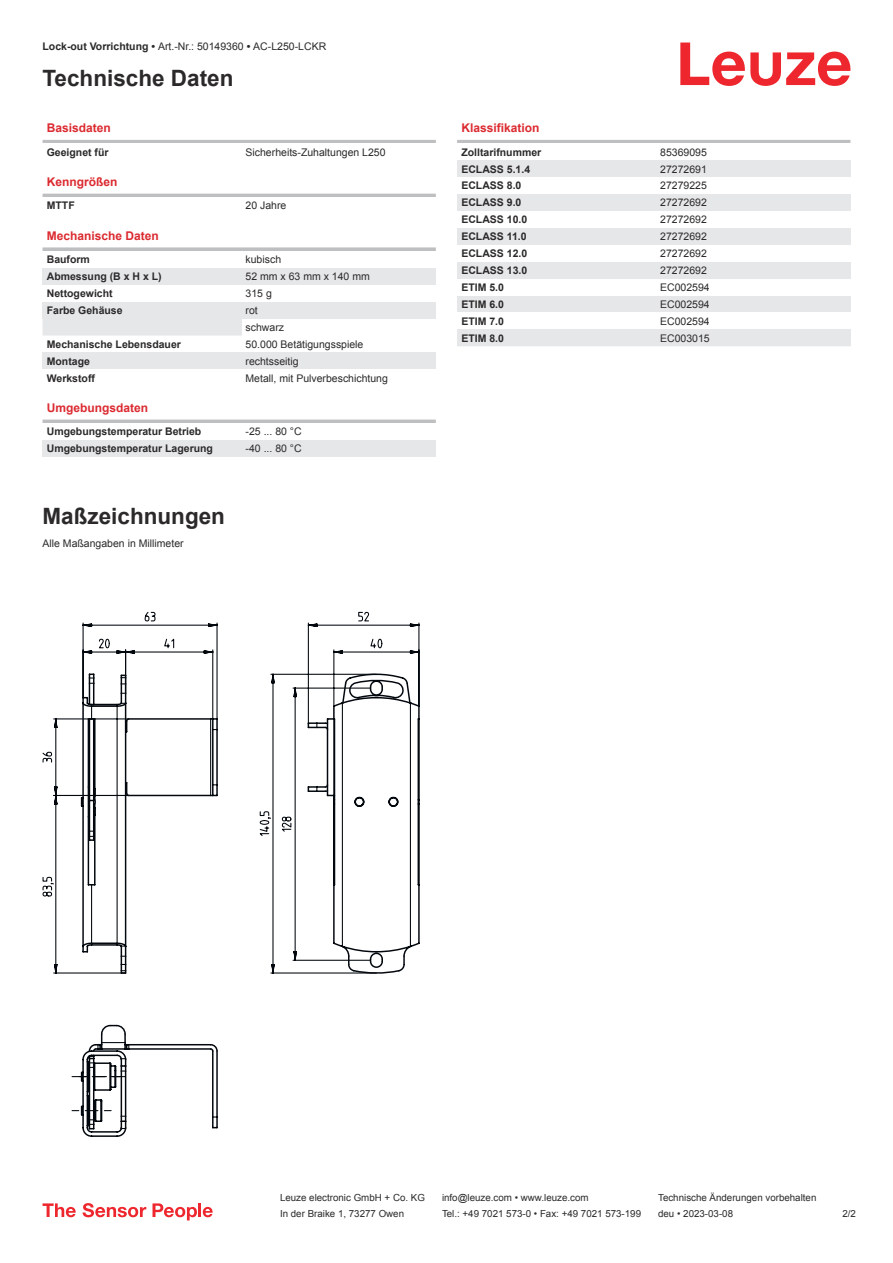
<style>
.page{position:relative;width:893px;height:1263px;background:#fff}
.page>*{position:absolute;margin:0;border:0;box-sizing:border-box;transform-origin:0 0}
.t1{font:700 22.5px "Arial";color:#2b292a}
.t2{font:700 12px "Arial";color:#db2a30}
.t3{font:10.5px/17px "Arial";color:#2b292a}
.t4{font:700 10.5px "Arial";color:#2b292a}
.t5{font:9.75px "Arial";color:#2b292a}
.s1{font-weight:700}
</style>
<div class="page">
<svg style="left:680px;top:43px;width:170px;height:43px"></svg>
<div style="left:43px;top:319px;width:199px;height:17px;background:#e6e7e9"></div>
<hr style="left:43px;top:140px;width:393px;height:3px;background:#bdbfc1">
<hr style="left:43px;top:194px;width:393px;height:3px;background:#bdbfc1">
<svg style="left:43px;top:247px;width:393px;height:4px;background:#c4c6c7"></svg>
<div style="left:43px;top:268px;width:199px;height:17px;background:#e6e7e9"></div>
<div style="left:242px;top:268px;width:194px;height:17px;background:#e6e7e9"></div>
<div style="left:43px;top:302px;width:199px;height:17px;background:#e6e7e9"></div>
<div style="left:242px;top:302px;width:194px;height:17px;background:#e6e7e9"></div>
<div style="left:43px;top:352px;width:199px;height:17px;background:#e6e7e9"></div>
<div style="left:242px;top:352px;width:194px;height:17px;background:#e6e7e9"></div>
<hr style="left:43px;top:420px;width:393px;height:3px;background:#bdbfc1">
<div style="left:43px;top:440px;width:199px;height:17px;background:#e6e7e9"></div>
<div style="left:242px;top:440px;width:194px;height:17px;background:#e6e7e9"></div>
<hr style="left:457px;top:140px;width:393px;height:3px;background:#bdbfc1">
<div style="left:457px;top:160px;width:200px;height:17px;background:#e6e7e9"></div>
<div style="left:657px;top:160px;width:193px;height:17px;background:#e6e7e9"></div>
<div style="left:457px;top:194px;width:200px;height:17px;background:#e6e7e9"></div>
<div style="left:657px;top:194px;width:193px;height:17px;background:#e6e7e9"></div>
<div style="left:457px;top:228px;width:200px;height:17px;background:#e6e7e9"></div>
<div style="left:657px;top:228px;width:193px;height:17px;background:#e6e7e9"></div>
<div style="left:457px;top:262px;width:200px;height:17px;background:#e6e7e9"></div>
<div style="left:657px;top:262px;width:193px;height:17px;background:#e6e7e9"></div>
<div style="left:457px;top:296px;width:200px;height:16px;background:#e6e7e9"></div>
<div style="left:657px;top:296px;width:193px;height:16px;background:#e6e7e9"></div>
<div style="left:457px;top:329px;width:200px;height:17px;background:#e6e7e9"></div>
<div style="left:657px;top:329px;width:193px;height:17px;background:#e6e7e9"></div>
<svg style="left:43px;top:1203px;width:33px;height:14px"></svg>
<svg style="left:83px;top:1203px;width:63px;height:14px"></svg>
<svg style="left:153px;top:1203px;width:44px;height:17px"></svg>
<hr style="left:198px;top:1203px;width:3px;height:14px;background:#ed272d">
<svg style="left:203px;top:1207px;width:10px;height:10px"></svg>
<svg style="left:43px;top:612px;width:377px;height:517px"></svg>
<p class="t3" style="left:43px;top:39px;width:285px"><span class="s1">Lock-out Vorrichtung •</span> Art.-Nr.: 50149360 <span class="s1">•</span> AC-L250-LCKR</p>
<h1 class="t1" style="left:43px;top:70px;width:192px">Technische Daten</h1>
<p class="t2" style="left:47px;top:123px;width:66px">Basisdaten</p>
<p class="t4" style="left:47px;top:148px;width:63px">Geeignet für</p>
<p class="t3" style="left:246px;top:144px;width:142px">Sicherheits-Zuhaltungen L250</p>
<p class="t2" style="left:47px;top:177px;width:72px">Kenngrößen</p>
<p class="t4" style="left:47px;top:202px;width:29px">MTTF</p>
<p class="t3" style="left:246px;top:198px;width:42px">20 Jahre</p>
<p class="t2" style="left:47px;top:231px;width:114px">Mechanische Daten</p>
<p class="t4" style="left:47px;top:256px;width:45px">Bauform</p>
<p class="t3" style="left:246px;top:252px;width:37px">kubisch</p>
<p class="t4" style="left:47px;top:272px;width:116px">Abmessung (B x H x L)</p>
<p class="t3" style="left:246px;top:269px;width:126px">52 mm x 63 mm x 140 mm</p>
<p class="t4" style="left:47px;top:289px;width:67px">Nettogewicht</p>
<p class="t3" style="left:246px;top:286px;width:28px">315 g</p>
<p class="t4" style="left:47px;top:306px;width:77px">Farbe Gehäuse</p>
<p class="t3" style="left:246px;top:303px;width:40px">rot schwarz</p>
<p class="t4" style="left:47px;top:340px;width:136px">Mechanische Lebensdauer</p>
<p class="t3" style="left:246px;top:337px;width:119px">50.000 Betätigungsspiele</p>
<p class="t4" style="left:47px;top:357px;width:45px">Montage</p>
<p class="t3" style="left:246px;top:353px;width:55px">rechtsseitig</p>
<p class="t4" style="left:47px;top:374px;width:50px">Werkstoff</p>
<p class="t3" style="left:246px;top:370px;width:144px">Metall, mit Pulverbeschichtung</p>
<p class="t2" style="left:47px;top:403px;width:103px">Umgebungsdaten</p>
<p class="t4" style="left:47px;top:428px;width:156px">Umgebungstemperatur Betrieb</p>
<p class="t3" style="left:246px;top:424px;width:58px">-25 ... 80 °C</p>
<p class="t4" style="left:47px;top:445px;width:168px">Umgebungstemperatur Lagerung</p>
<p class="t3" style="left:246px;top:441px;width:58px">-40 ... 80 °C</p>
<h1 class="t1" style="left:43px;top:508px;width:184px">Maßzeichnungen</h1>
<p class="t3" style="left:43px;top:536px;width:143px">Alle Maßangaben in Millimeter</p>
<p class="t2" style="left:461px;top:123px;width:80px">Klassifikation</p>
<p class="t4" style="left:461px;top:148px;width:81px">Zolltarifnummer</p>
<p class="t3" style="left:660px;top:144px;width:48px">85369095</p>
<p class="t4" style="left:461px;top:165px;width:70px">ECLASS 5.1.4</p>
<p class="t3" style="left:660px;top:161px;width:48px">27272691</p>
<p class="t4" style="left:461px;top:182px;width:62px">ECLASS 8.0</p>
<p class="t3" style="left:660px;top:178px;width:48px">27279225</p>
<p class="t4" style="left:461px;top:199px;width:62px">ECLASS 9.0</p>
<p class="t3" style="left:660px;top:195px;width:48px">27272692</p>
<p class="t4" style="left:461px;top:216px;width:67px">ECLASS 10.0</p>
<p class="t3" style="left:660px;top:212px;width:48px">27272692</p>
<p class="t4" style="left:461px;top:233px;width:67px">ECLASS 11.0</p>
<p class="t3" style="left:660px;top:229px;width:48px">27272692</p>
<p class="t4" style="left:461px;top:249px;width:67px">ECLASS 12.0</p>
<p class="t3" style="left:660px;top:246px;width:48px">27272692</p>
<p class="t4" style="left:461px;top:266px;width:67px">ECLASS 13.0</p>
<p class="t3" style="left:660px;top:263px;width:48px">27272692</p>
<p class="t4" style="left:461px;top:283px;width:44px">ETIM 5.0</p>
<p class="t3" style="left:660px;top:280px;width:51px">EC002594</p>
<p class="t4" style="left:461px;top:300px;width:44px">ETIM 6.0</p>
<p class="t3" style="left:660px;top:297px;width:51px">EC002594</p>
<p class="t4" style="left:461px;top:317px;width:44px">ETIM 7.0</p>
<p class="t3" style="left:660px;top:313px;width:51px">EC002594</p>
<p class="t4" style="left:461px;top:334px;width:44px">ETIM 8.0</p>
<p class="t3" style="left:660px;top:330px;width:51px">EC003015</p>
<p class="t5" style="left:280px;top:1194px;width:146px">Leuze electronic GmbH + Co. KG</p>
<p class="t5" style="left:442px;top:1194px;width:148px">info@leuze.com • www.leuze.com</p>
<p class="t5" style="left:658px;top:1194px;width:160px">Technische Änderungen vorbehalten</p>
<p class="t5" style="left:280px;top:1210px;width:126px">In der Braike 1, 73277 Owen</p>
<p class="t5" style="left:442px;top:1210px;width:201px">Tel.: +49 7021 573-0 • Fax: +49 7021 573-199</p>
<p class="t5" style="left:658px;top:1210px;width:76px">deu • 2023-03-08</p>
<p class="t5" style="left:842px;top:1210px;width:15px">2 /2</p>
</div>
